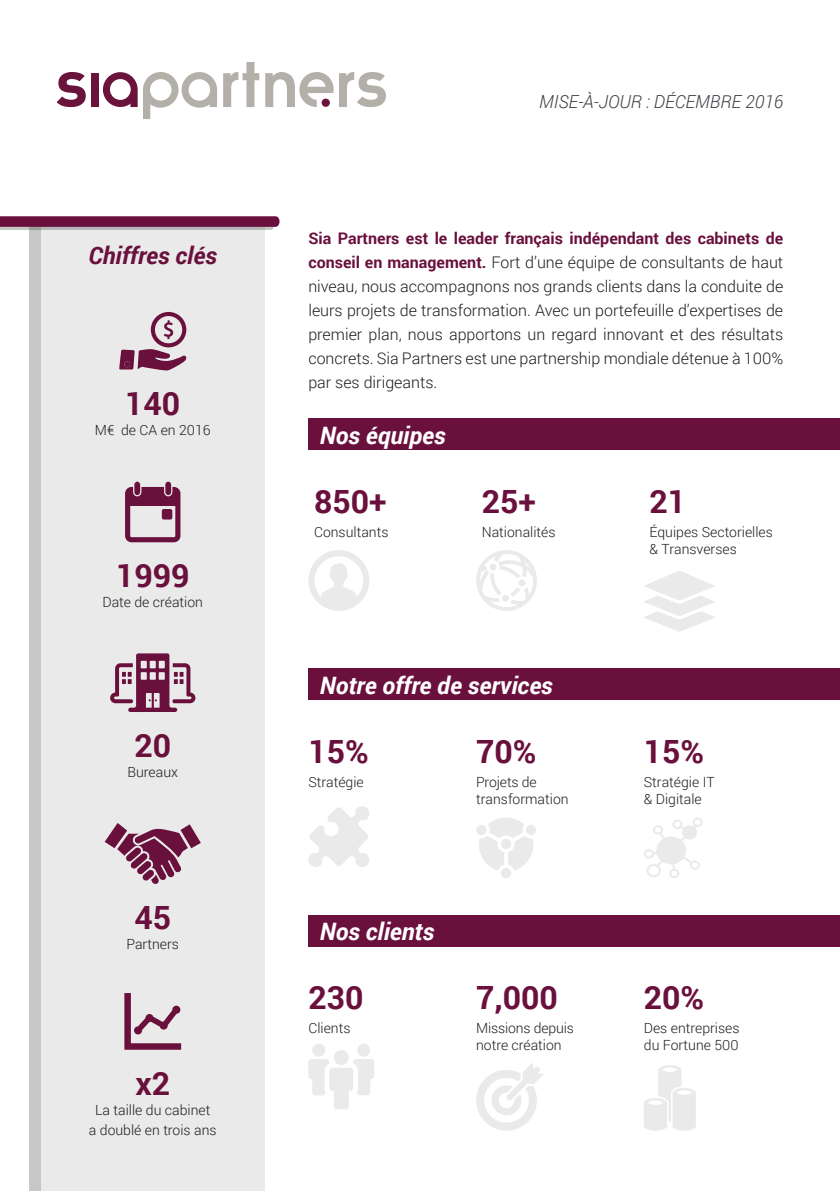
<style>
.page{position:relative;width:840px;height:1191px;background:#fff}
.page>*{position:absolute;margin:0;border:0;box-sizing:border-box;transform-origin:0 0}
.t1{font:700 32px "Roboto";color:#6a103d}
.t2{font:italic 700 24px "Roboto";color:#fff}
.t3{font:italic 700 24px "Roboto";color:#6a103d}
.t4{font:italic 300 18px "Roboto";color:#3b3d43}
.t5{font:300 16px/24px "Roboto";color:#1d1d1b;text-align:justify}
.t6{font:300 14px/16.8px "Roboto";color:#1d1d1b}
.s1{font-weight:700;color:#6a103d}
</style>
<div class="page">
<div style="left:30px;top:227px;width:223px;height:964px;background:#c7c7c6"></div>
<div style="left:41px;top:227px;width:223px;height:964px;background:#e9eae9"></div>
<div style="left:308px;top:418px;width:531px;height:32px;background:#6a103d"></div>
<div style="left:308px;top:915px;width:531px;height:31px;background:#6a103d"></div>
<div style="left:308px;top:668px;width:531px;height:32px;background:#6a103d"></div>
<svg style="left:57px;top:72px;width:29px;height:35px"></svg>
<svg style="left:223px;top:62px;width:36px;height:45px"></svg>
<svg style="left:265px;top:72px;width:68px;height:35px"></svg>
<svg style="left:339px;top:72px;width:47px;height:35px"></svg>
<div style="left:91px;top:73px;width:8px;height:34px;background:#6a133c"></div>
<svg style="left:103px;top:72px;width:114px;height:47px"></svg>
<svg style="left:124px;top:993px;width:57px;height:56px"></svg>
<svg style="left:119px;top:312px;width:68px;height:59px"></svg>
<svg style="left:125px;top:481px;width:55px;height:61px"></svg>
<svg style="left:110px;top:653px;width:85px;height:59px"></svg>
<svg style="left:105px;top:823px;width:96px;height:61px"></svg>
<div style="left:0;top:219px;width:274px;height:11px;background:#1d1d1b;opacity:.25"></div>
<svg style="left:0;top:216px;width:279px;height:11px;background:#6e1843"></svg>
<svg style="left:308px;top:550px;width:61px;height:61px"></svg>
<svg style="left:644px;top:571px;width:70px;height:60px"></svg>
<svg style="left:308px;top:806px;width:61px;height:61px"></svg>
<div style="left:500px;top:868px;width:11px;height:10px;background:#e9eae9;border-radius:50%"></div>
<svg style="left:476px;top:817px;width:59px;height:53px"></svg>
<div style="left:312px;top:1043px;width:13px;height:13px;background:#e9eae9;border-radius:50%"></div>
<div style="left:357px;top:1043px;width:13px;height:13px;background:#e9eae9;border-radius:50%"></div>
<svg style="left:308px;top:1059px;width:66px;height:50px"></svg>
<div style="left:333px;top:1050px;width:15px;height:15px;background:#e9eae9;border-radius:50%"></div>
<svg style="left:644px;top:1065px;width:51px;height:65px"></svg>
<svg style="left:476px;top:550px;width:60px;height:61px"></svg>
<svg style="left:476px;top:1063px;width:67px;height:67px"></svg>
<svg style="left:644px;top:817px;width:58px;height:61px"></svg>
<p class="t3" style="left:88px;top:238px;width:130px">Chiffres clés</p>
<p class="t1" style="left:125px;top:381px;width:57px">140</p>
<p class="t6" style="left:95px;top:421px;width:117px">M€ de CA en 2016</p>
<p class="t1" style="left:116px;top:553px;width:75px">1999</p>
<p class="t6" style="left:102px;top:593px;width:102px">Date de création</p>
<p class="t1" style="left:134px;top:723px;width:38px">20</p>
<p class="t6" style="left:127px;top:763px;width:52px">Bureaux</p>
<p class="t1" style="left:134px;top:895px;width:38px">45</p>
<p class="t6" style="left:126px;top:935px;width:54px">Partners</p>
<p class="t1" style="left:135px;top:1060px;width:36px">x2</p>
<p class="t6" style="left:95px;top:1100px;width:117px">La taille du cabinet</p>
<p class="t6" style="left:89px;top:1120px;width:129px">a doublé en trois ans</p>
<p class="t4" style="left:539px;top:89px;width:245px">MISE-À-JOUR : DÉCEMBRE 2016</p>
<p class="t5" style="left:308px;top:225px;width:476px"><span class="s1">Sia Partners est le leader français indépendant des cabinets de conseil en management.</span> Fort d’une équipe de consultants de haut niveau, nous accompagnons nos grands clients dans la conduite de leurs projets de transformation. Avec un portefeuille d’expertises de premier plan, nous apportons un regard innovant et des résultats concrets. Sia Partners est une partnership mondiale détenue à 100% par ses dirigeants.</p>
<p class="t2" style="left:319px;top:418px;width:128px">Nos équipes</p>
<p class="t1" style="left:314px;top:479px;width:74px">850+</p>
<p class="t6" style="left:314px;top:523px;width:76px">Consultants</p>
<p class="t1" style="left:481px;top:479px;width:56px">25+</p>
<p class="t6" style="left:481px;top:523px;width:75px">Nationalités</p>
<p class="t2" style="left:319px;top:668px;width:235px">Notre offre de services</p>
<p class="t1" style="left:308px;top:729px;width:62px">15%</p>
<p class="t6" style="left:308px;top:773px;width:57px">Stratégie</p>
<p class="t1" style="left:476px;top:729px;width:62px">70%</p>
<p class="t6" style="left:476px;top:773px;width:62px">Projets de</p>
<p class="t6" style="left:476px;top:789px;width:94px">transformation</p>
<p class="t2" style="left:319px;top:914px;width:116px">Nos clients</p>
<p class="t1" style="left:308px;top:975px;width:57px">230</p>
<p class="t6" style="left:308px;top:1019px;width:44px">Clients</p>
<p class="t1" style="left:476px;top:975px;width:83px">7,000</p>
<p class="t6" style="left:476px;top:1019px;width:99px">Missions depuis</p>
<p class="t6" style="left:476px;top:1036px;width:87px">notre création</p>
<p class="t1" style="left:649px;top:479px;width:38px">21</p>
<p class="t6" style="left:649px;top:523px;width:125px">Équipes Sectorielles</p>
<p class="t6" style="left:649px;top:540px;width:89px">&amp; Transverses</p>
<p class="t1" style="left:643px;top:729px;width:62px">15%</p>
<p class="t6" style="left:643px;top:773px;width:72px">Stratégie IT</p>
<p class="t6" style="left:643px;top:789px;width:59px">&amp; Digitale</p>
<p class="t1" style="left:643px;top:975px;width:62px">20%</p>
<p class="t6" style="left:643px;top:1019px;width:97px">Des entreprises du Fortune 500</p>
</div>
